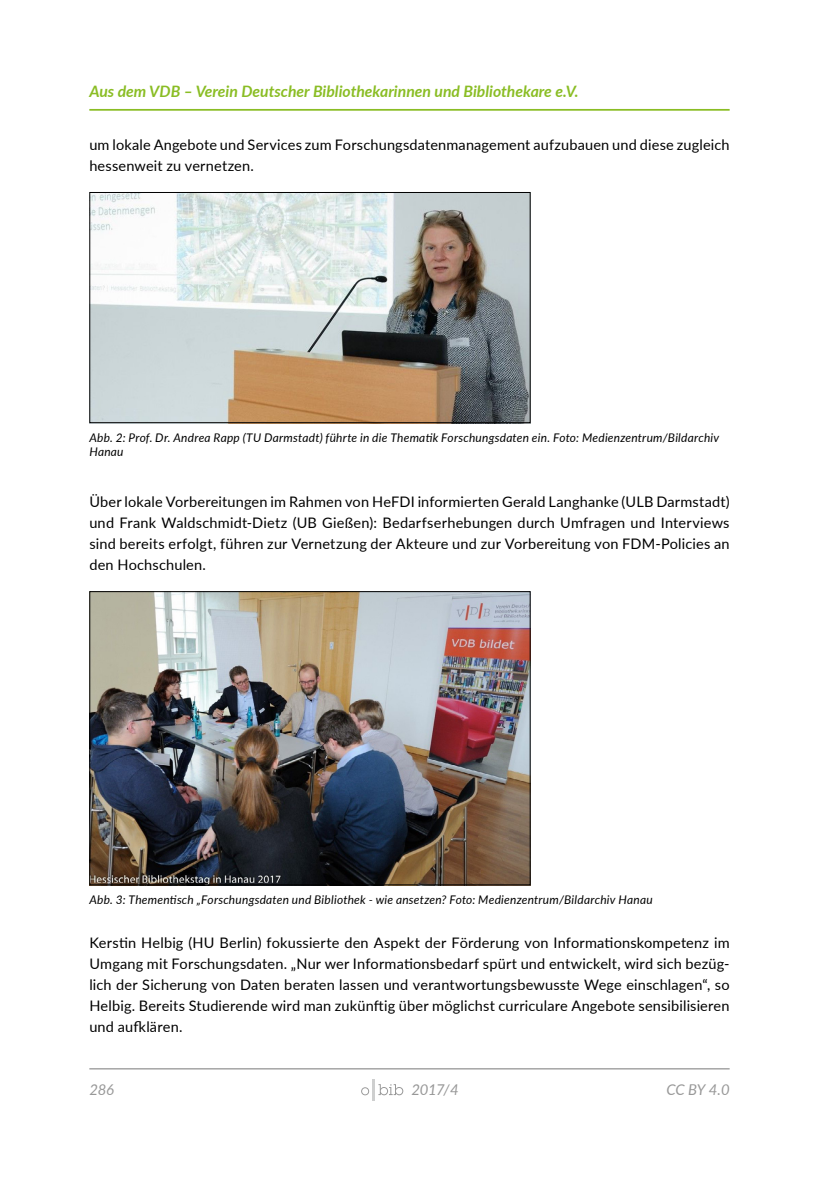
<style>
.page{position:relative;width:819px;height:1191px;background:#fff}
.page>*{position:absolute;margin:0;border:0;box-sizing:border-box;transform-origin:0 0}
.t1{font:italic 700 15.75px "Lato";color:#8abd24}
.t2{font:14.88px "Lato Italic 2";letter-spacing:-.015em;color:#989898}
.paragraph{font:14.53px/21px "Lato";letter-spacing:.01em;color:#000;text-align:justify}
.t3{font:italic 11.9px/14px "Lato";letter-spacing:.02em;color:#000}
</style>
<div class="page">
<hr style="left:89px;top:1068px;width:640px;height:1px;background:#989898">
<hr style="left:372px;top:1079px;width:3px;height:21px;background:#cecfcf">
<svg style="left:361px;top:1087px;width:8px;height:8px"></svg>
<svg style="left:378px;top:1084px;width:25px;height:11px"></svg>
<img style="left:91px;top:194px;width:437px;height:227px">
<div style="left:89px;top:192px;width:441px;height:231px;border:1px solid #000"></div>
<img style="left:91px;top:593px;width:437px;height:290px">
<div style="left:89px;top:591px;width:441px;height:294px;border:1px solid #000"></div>
<hr style="left:89px;top:109px;width:640px;height:2px;background:#8abd24">
<p class="t1" style="left:89px;top:80px;width:490px">Aus dem VDB – Verein Deutscher Bibliothekarinnen und Bibliothekare e.V.</p>
<p class="paragraph" style="left:89px;top:134px;width:641px">um lokale Angebote und Services zum Forschungsdatenmanagement aufzubauen und diese zugleich hessenweit zu vernetzen.</p>
<p class="t3" style="left:89px;top:430px;width:631px">Abb. 2: Prof. Dr. Andrea Rapp (TU Darmstadt) führte in die Thematik Forschungsdaten ein. Foto: Medienzentrum/Bildarchiv<br>Hanau</p>
<p class="paragraph" style="left:89px;top:491px;width:641px">Über lokale Vorbereitungen im Rahmen von HeFDI informierten Gerald Langhanke (ULB Darmstadt) und Frank Waldschmidt-Dietz (UB Gießen): Bedarfserhebungen durch Umfragen und Interviews sind bereits erfolgt, führen zur Vernetzung der Akteure und zur Vorbereitung von FDM-Policies an den Hochschulen.</p>
<p class="t3" style="left:89px;top:892px;width:565px">Abb. 3: Thementisch „Forschungsdaten und Bibliothek - wie ansetzen? Foto: Medienzentrum/Bildarchiv Hanau</p>
<p class="paragraph" style="left:89px;top:932px;width:641px">Kerstin Helbig (HU Berlin) fokussierte den Aspekt der Förderung von Informationskompetenz im Umgang mit Forschungsdaten. „Nur wer Informationsbedarf spürt und entwickelt, wird sich bezüg&shy;lich der Sicherung von Daten beraten lassen und verantwortungsbewusste Wege einschlagen“, so Helbig. Bereits Studierende wird man zukünftig über möglichst curriculare Angebote sensibilisieren und aufklären.</p>
<p class="t2" style="left:89px;top:1079px;width:26px">286</p>
<p class="t2" style="left:411px;top:1079px;width:49px">2017/4</p>
<p class="t2" style="left:666px;top:1079px;width:65px">CC BY 4.0</p>
</div>
